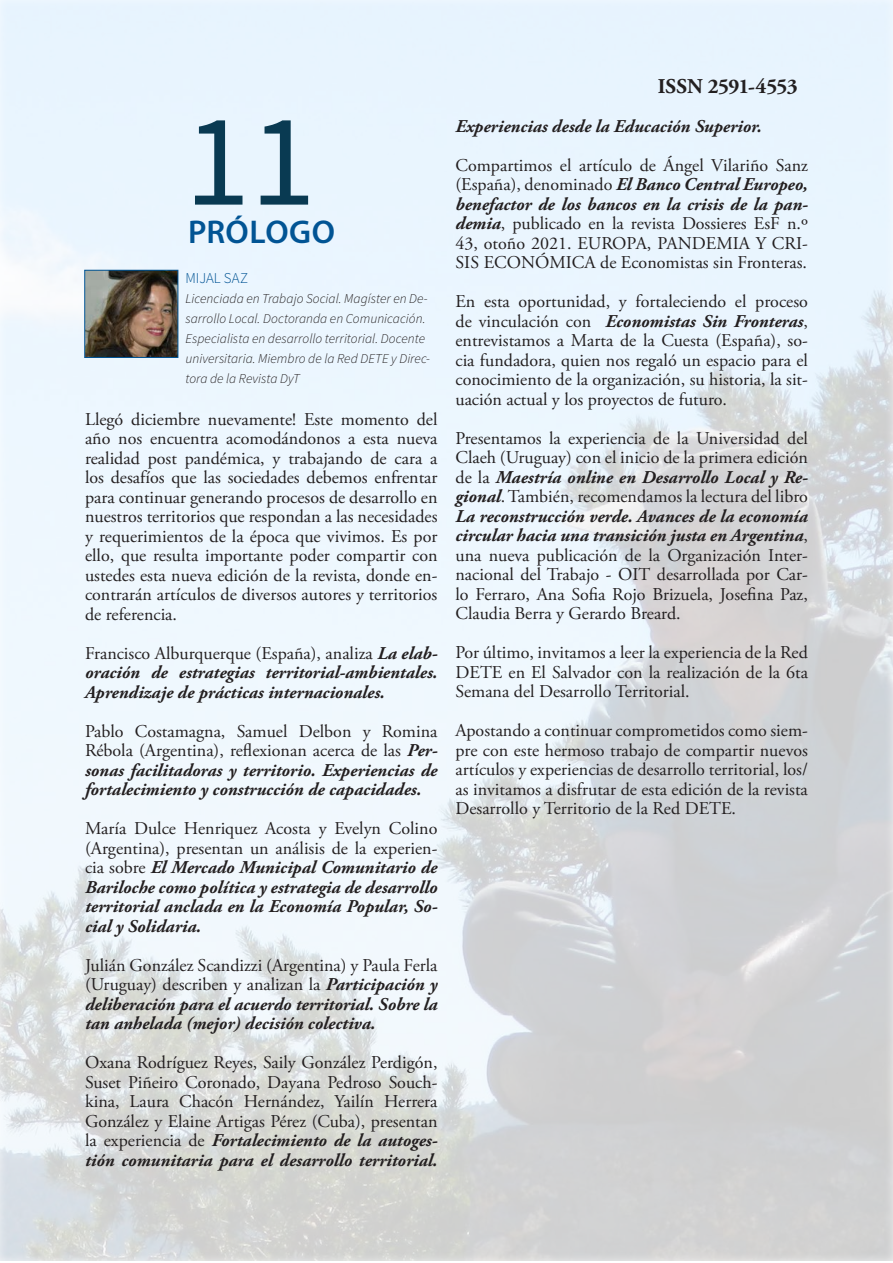
<style>
.page{position:relative;width:893px;height:1263px;background:#fff}
.page>*{position:absolute;margin:0;border:0;box-sizing:border-box;transform-origin:0 0}
.t1{font:132px "Source Sans Pro";color:#093a52}
.Subtitulo_azul{font:600 33px "Myriad Pro";letter-spacing:.015em;color:#015494}
.Nota_al_pie_de_págin{font:700 21px "Adobe Garamond Pro";letter-spacing:-.025em;color:#231f20}
.Texto_corrido{font:18px/19.5px "Adobe Garamond Pro";color:#231f20;text-align:justify}
.Texto_corrido-2{font:italic 700 18px/19.5px "Adobe Garamond Pro";color:#231f20;text-align:justify}
.Nombre_autor{font:300 15px "Source Sans Pro";letter-spacing:.005em;color:#015494}
.Cuerpo_Biografía{font:italic 300 13.5px/19.8px "Source Sans Pro";color:#231f20}
.s1{font-weight:400;font-style:normal}
.s2{font-weight:700;font-style:italic}
</style>
<div class="page">
<div style="left:0;top:0;width:893px;height:1261px;background:#fff;opacity:.75"></div>
<img style="left:87px;top:272px;width:89px;height:84px">
<div style="left:85px;top:270px;width:93px;height:88px;border:1px solid #015494"></div>
<p class="t1" style="left:185px;top:79px;width:133px">11</p>
<p class="Subtitulo_azul" style="left:188px;top:211px;width:148px">PRÓLOGO</p>
<p class="Nombre_autor" style="left:185px;top:269px;width:64px">MIJAL SAZ</p>
<p class="Cuerpo_Biografía" style="left:185px;top:289px;width:246px">Licenciada en Trabajo Social. Magíster en De&shy;sarrollo Local. Doctoranda en Comunicación.<br>Especialista en desarrollo territorial. Docente universitaria. Miembro de la Red DETE y Direc&shy;tora de la Revista DyT</p>
<p class="Texto_corrido" style="left:85px;top:410px;width:354px">Llegó diciembre nuevamente! Este momento del año nos encuentra acomodándonos a esta nueva realidad post pandémica, y trabajando de cara a los desafíos que las sociedades debemos enfrentar para continuar generando procesos de desarrollo en nuestros territorios que respondan a las necesidades y requerimientos de la época que vivimos. Es por ello, que resulta importante poder compartir con ustedes esta nueva edición de la revista, donde en&shy;contrarán artículos de diversos autores y territorios de referencia.</p>
<p class="Texto_corrido-2" style="left:85px;top:643px;width:354px"><span class="s1">Francisco Alburquerque (España), analiza</span> La elab&shy;oración de estrategias territorial-ambientales.<br>Aprendizaje de prácticas internacionales.</p>
<p class="Texto_corrido-2" style="left:85px;top:721px;width:354px"><span class="s1">Pablo Costamagna, Samuel Delbon y Romina Rébola (Argentina), reflexionan acerca de las</span> Per&shy;sonas facilitadoras y territorio. Experiencias de fortalecimiento y construcción de capacidades.</p>
<p class="Texto_corrido-2" style="left:85px;top:819px;width:354px"><span class="s1">María Dulce Henriquez Acosta y Evelyn Colino (Argentina), presentan un análisis de la experien&shy;cia sobre</span> El Mercado Municipal Comunitario de Bariloche como política y estrategia de desarrollo territorial anclada en la Economía Popular, So&shy;cial y Solidaria.</p>
<p class="Texto_corrido-2" style="left:85px;top:955px;width:354px"><span class="s1">Julián González Scandizzi (Argentina) y Paula Ferla (Uruguay) describen y analizan la</span> Participación y deliberación para el acuerdo territorial. Sobre la tan anhelada (mejor) decisión colectiva.</p>
<p class="Texto_corrido" style="left:85px;top:1053px;width:354px">Oxana Rodríguez Reyes, Saily González Perdigón, Suset Piñeiro Coronado, Dayana Pedroso Souch&shy;kina, Laura Chacón Hernández, Yailín Herrera González y Elaine Artigas Pérez (Cuba), presentan la experiencia de <span class="s2">Fortalecimiento de la autoges&shy;tión comunitaria para el desarrollo territorial.</span></p>
<p class="Nota_al_pie_de_págin" style="left:658px;top:74px;width:142px">ISSN 2591-4553</p>
<p class="Texto_corrido-2" style="left:455px;top:117px;width:308px">Experiencias desde la Educación Superior.</p>
<p class="Texto_corrido" style="left:455px;top:156px;width:354px">Compartimos el artículo de Ángel Vilariño Sanz (España), denominado <span class="s2">El Banco Central Europeo, benefactor de los bancos en la crisis de la pan&shy;demia</span>, publicado en la revista Dossieres EsF n.º 43, otoño 2021. EUROPA, PANDEMIA Y CRI-SIS ECONÓMICA de Economistas sin Fronteras.</p>
<p class="Texto_corrido" style="left:455px;top:293px;width:354px">En esta oportunidad, y fortaleciendo el proceso de vinculación con <span class="s2">Economistas Sin Fronteras</span>, entrevistamos a Marta de la Cuesta (España), so&shy;cia fundadora, quien nos regaló un espacio para el conocimiento de la organización, su historia, la sit&shy;uación actual y los proyectos de futuro.</p>
<p class="Texto_corrido" style="left:455px;top:429px;width:354px">Presentamos la experiencia de la Universidad del Claeh (Uruguay) con el inicio de la primera edición de la <span class="s2">Maestría online en Desarrollo Local y Re&shy;gional</span>. También, recomendamos la lectura del libro <span class="s2">La reconstrucción verde. Avances de la economía circular hacia una transición justa en Argentina</span>, una nueva publicación de la Organización Inter&shy;nacional del Trabajo - OIT desarrollada por Car&shy;lo Ferraro, Ana Sofia Rojo Brizuela, Josefina Paz, Claudia Berra y Gerardo Breard.</p>
<p class="Texto_corrido" style="left:455px;top:643px;width:354px">Por último, invitamos a leer la experiencia de la Red DETE en El Salvador con la realización de la 6ta Semana del Desarrollo Territorial.</p>
<p class="Texto_corrido" style="left:455px;top:721px;width:354px">Apostando a continuar comprometidos como siem&shy;pre con este hermoso trabajo de compartir nuevos artículos y experiencias de desarrollo territorial, los/ as invitamos a disfrutar de esta edición de la revista Desarrollo y Territorio de la Red DETE.</p>
</div>
